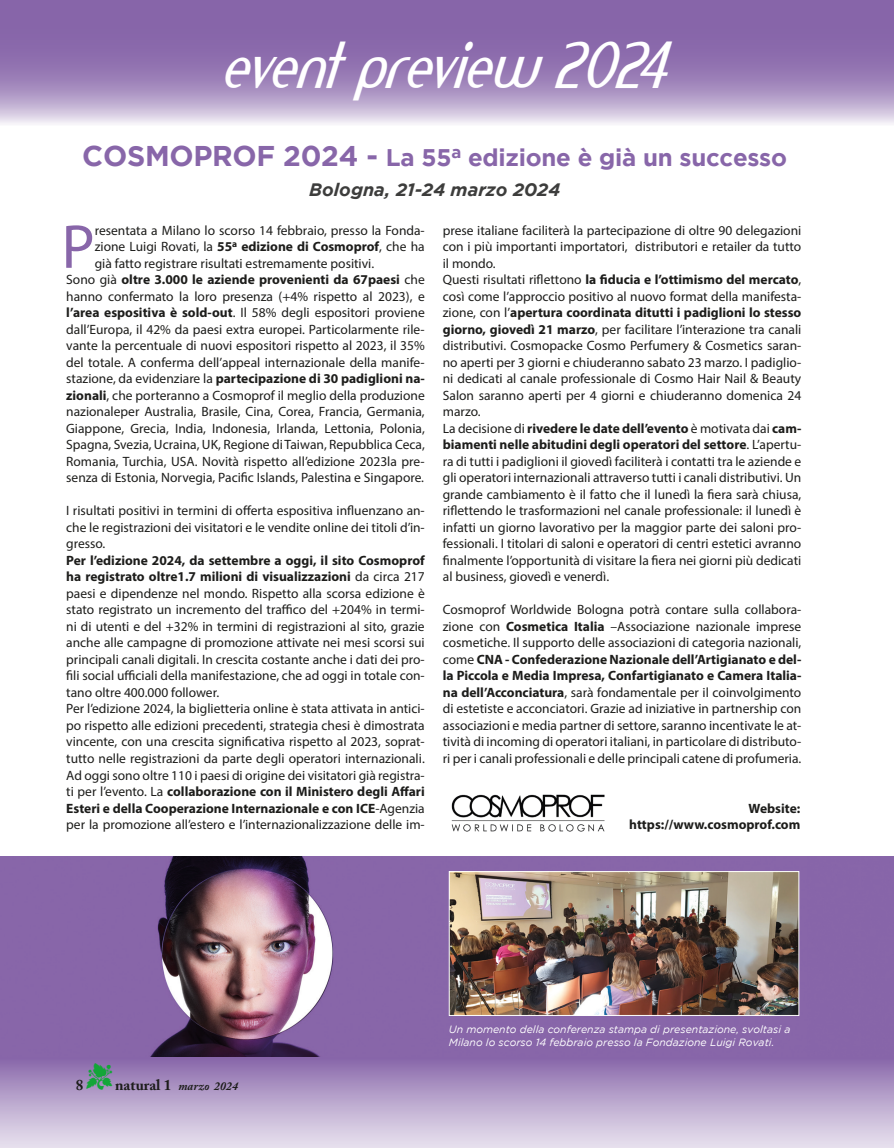
<style>
.page{position:relative;width:894px;height:1148px;background:#fff}
.page>*{position:absolute;margin:0;border:0;box-sizing:border-box;transform-origin:0 0}
.t1{font:62.4px "Myriad Pro";color:#8866a9}
.t2{font:italic 61.95px "Amerika Sans";color:#fff;scale:.78 1}
.t3{font:700 24px "Gotham";letter-spacing:-.01em;color:#8866a9}
.t4{font:italic 700 18px "Gotham";color:#3d3d3c}
.t5{font:700 15px "Adobe Caslon Pro";color:#1d1d1b}
.t6{font:13.5px/16.5px "Myriad Pro";color:#1d1d1b;text-align:justify}
.t7{font:700 13.5px "Myriad Pro";color:#1d1d1b}
.t8{font:italic 700 12px "Adobe Caslon Pro";color:#1d1d1b}
.t9{font:italic 10.5px/12.6px "Gotham";color:#fff}
.s1{font-size:28.5px}
.s2{font-weight:700}
.s3{color:#13a638}
.s4{font-style:normal;font-size:15px}
</style>
<div class="page">
<svg style="left:0;top:0;width:893px;height:124px;background:#9e83b9"></svg>
<img style="left:0;top:856px;width:807px;height:201px">
<div style="left:0;top:1057px;width:893px;height:91px;background:linear-gradient(to bottom,#8968ab,#ebe5f1)"></div>
<img style="left:451px;top:794px;width:154px;height:38px">
<div style="left:807px;top:856px;width:86px;height:201px;background:#8765a9"></div>
<img style="left:451px;top:873px;width:346px;height:140px">
<div style="left:449px;top:871px;width:350px;height:144px;border:1px solid #fff"></div>
<p class="t2" style="left:219px;top:26px;width:602px">eventpreview 2024</p>
<p class="t3" style="left:82px;top:143px;width:706px"><span class="s1">COSMOPROF 2024 -</span> La 55<sup>a</sup> edizione è già un successo</p>
<p class="t4" style="left:309px;top:179px;width:252px">Bologna, 21-24 marzo 2024</p>
<p class="t1" style="left:61px;top:208px;width:35px">P</p>
<p class="t6" style="left:95px;top:222px;width:331px">resentata a Milano lo scorso 14 febbraio, presso la Fonda&shy;zione Luigi Rovati, la <span class="s2">55</span><sup>a</sup> <span class="s2">edizione di Cosmoprof</span>, che ha già fatto registrare risultati estremamente positivi.</p>
<p class="t6" style="left:66px;top:271px;width:360px">Sono già <span class="s2">oltre 3.000 le aziende provenienti da 67paesi</span> che hanno confermato la loro presenza (+4% rispetto al 2023), e <span class="s2">l’area espositiva è sold-out</span>. Il 58% degli espositori proviene dall’Europa, il 42% da paesi extra europei. Particolarmente rile&shy;vante la percentuale di nuovi espositori rispetto al 2023, il 35% del totale. A conferma dell’appeal internazionale della manife&shy;stazione, da evidenziare la <span class="s2">partecipazione di 30 padiglioni na&shy;zionali</span>, che porteranno a Cosmoprof il meglio della produzione nazionaleper Australia, Brasile, Cina, Corea, Francia, Germania, Giappone, Grecia, India, Indonesia, Irlanda, Lettonia, Polonia, Spagna, Svezia, Ucraina, UK, Regione di Taiwan, Repubblica Ceca, Romania, Turchia, USA. Novità rispetto all’edizione 2023la pre&shy;senza di Estonia, Norvegia, Pacific Islands, Palestina e Singapore.</p>
<p class="t6" style="left:66px;top:502px;width:360px">I risultati positivi in termini di offerta espositiva influenzano an&shy;che le registrazioni dei visitatori e le vendite online dei titoli d’in&shy;gresso.</p>
<p class="t6" style="left:66px;top:552px;width:360px"><span class="s2">Per l’edizione 2024, da settembre a oggi, il sito Cosmoprof ha registrato oltre1.7 milioni di visualizzazioni</span> da circa 217 paesi e dipendenze nel mondo. Rispetto alla scorsa edizione è stato registrato un incremento del traffico del +204% in termi&shy;ni di utenti e del +32% in termini di registrazioni al sito, grazie anche alle campagne di promozione attivate nei mesi scorsi sui principali canali digitali. In crescita costante anche i dati dei pro&shy;fili social ufficiali della manifestazione, che ad oggi in totale con&shy;tano oltre 400.000 follower.</p>
<p class="t6" style="left:66px;top:700px;width:360px">Per l’edizione 2024, la biglietteria online è stata attivata in antici&shy;po rispetto alle edizioni precedenti, strategia chesi è dimostrata vincente, con una crescita significativa rispetto al 2023, soprat&shy;tutto nelle registrazioni da parte degli operatori internazionali.<br>Ad oggi sono oltre 110 i paesi di origine dei visitatori già registra&shy;ti per l’evento. La <span class="s2">collaborazione con il Ministero degli Affari Esteri e della Cooperazione Internazionale e con ICE</span>-Agenzia per la promozione all’estero e l’internazionalizzazione delle im-</p>
<p class="t6" style="left:442px;top:222px;width:360px">prese italiane faciliterà la partecipazione di oltre 90 delegazioni con i più importanti importatori, distributori e retailer da tutto il mondo.</p>
<p class="t6" style="left:442px;top:271px;width:360px">Questi risultati riflettono <span class="s2">la fiducia e l’ottimismo del mercato</span>, così come l’approccio positivo al nuovo format della manifesta&shy;zione, con l’<span class="s2">apertura coordinata ditutti i padiglioni lo stesso giorno, giovedì 21 marzo</span>, per facilitare l’interazione tra canali distributivi. Cosmopacke Cosmo Perfumery &amp; Cosmetics saran&shy;no aperti per 3 giorni e chiuderanno sabato 23 marzo. I padiglio&shy;ni dedicati al canale professionale di Cosmo Hair Nail &amp; Beauty Salon saranno aperti per 4 giorni e chiuderanno domenica 24 marzo.</p>
<p class="t6" style="left:442px;top:420px;width:360px">La decisione di <span class="s2">rivedere le date dell’evento</span> è motivata dai <span class="s2">cam&shy;biamenti nelle abitudini degli operatori del settore</span>. L’apertu&shy;ra di tutti i padiglioni il giovedì faciliterà i contatti tra le aziende e gli operatori internazionali attraverso tutti i canali distributivi. Un grande cambiamento è il fatto che il lunedì la fiera sarà chiusa, riflettendo le trasformazioni nel canale professionale: il lunedì è infatti un giorno lavorativo per la maggior parte dei saloni pro&shy;fessionali. I titolari di saloni e operatori di centri estetici avranno finalmente l’opportunità di visitare la fiera nei giorni più dedicati al business, giovedì e venerdì.</p>
<p class="t6" style="left:442px;top:601px;width:360px">Cosmoprof Worldwide Bologna potrà contare sulla collabora&shy;zione con <span class="s2">Cosmetica Italia</span> –Associazione nazionale imprese cosmetiche. Il supporto delle associazioni di categoria nazionali, come <span class="s2">CNA - Confederazione Nazionale dell’Artigianato e del&shy;la Piccola e Media Impresa, Confartigianato e Camera Italia&shy;na dell’Acconciatura</span>, sarà fondamentale per il coinvolgimento di estetiste e acconciatori. Grazie ad iniziative in partnership con associazioni e media partner di settore, saranno incentivate le at&shy;tività di incoming di operatori italiani, in particolare di distributo&shy;ri per i canali professionali e delle principali catene di profumeria.</p>
<p class="t7" style="left:748px;top:799px;width:53px">Website:</p>
<p class="t7" style="left:629px;top:815px;width:173px">https://www.cosmoprof.com</p>
<p class="t8" style="left:86px;top:1079px;width:153px"><span class="s3">▼</span> <span class="s4">natural 1</span> marzo 2024</p>
<p class="t5" style="left:76px;top:1076px;width:9px">8</p>
<p class="t9" style="left:449px;top:1023px;width:343px">Un momento della conferenza stampa di presentazione, svoltasi a<br>Milano lo scorso 14 febbraio presso la Fondazione Luigi Rovati.</p>
</div>
